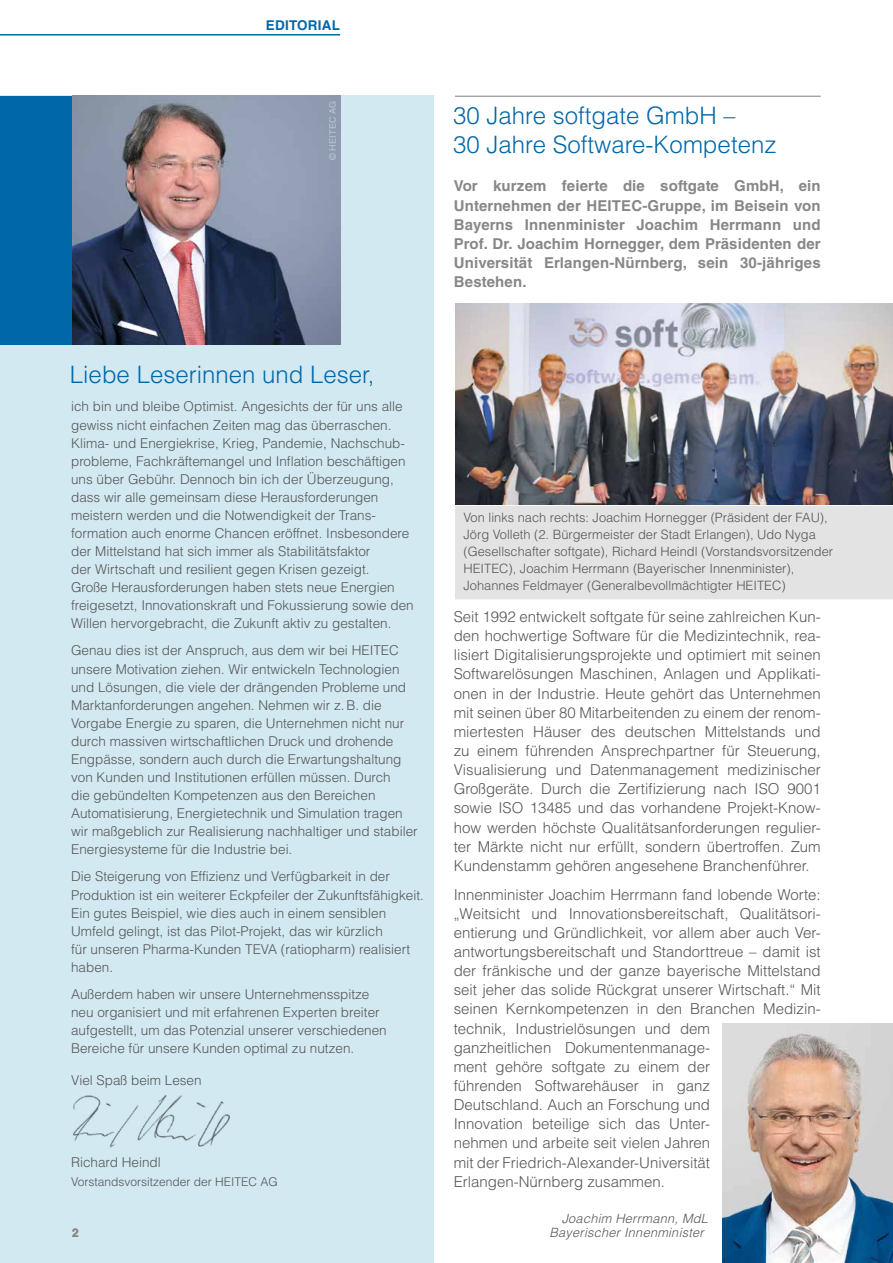
<style>
.page{position:relative;width:893px;height:1263px;background:#fff}
.page>*{position:absolute;margin:0;border:0;box-sizing:border-box;transform-origin:0 0}
.t1{font:300 24px/28.7px "Helvetica LT Std";color:#0068a9}
.t2{font:300 15px/19.2px "Helvetica LT Std";color:#565656;text-align:justify}
.t3{font:700 15px/19.2px "Helvetica LT Std";letter-spacing:.01em;color:#878786;text-align:justify}
.t4{font:300 13.5px/18.1px "Helvetica LT Std";color:#565656}
.t5{font:700 13.5px "Helvetica LT Std";letter-spacing:.02em;color:#0068a9}
.t6{font:300 12.9px/17px "Helvetica LT Std";color:#565656}
.t7{font:italic 300 12.75px/14.9px "Helvetica LT Std";letter-spacing:.02em;color:#565656}
.t8{font:300 12px "Helvetica LT Std";color:#565656}
.t9{font:700 12px "Helvetica LT Std";color:#878786}
.t10{font:9px "Helvetica LT Std";letter-spacing:.03em;color:#d2e9f2}
</style>
<div class="page">
<div style="left:0;top:96px;width:434px;height:1167px;background:#d2e9f2"></div>
<img style="left:72px;top:1095px;width:158px;height:53px">
<div style="left:0;top:96px;width:72px;height:248px;background:#0068a9"></div>
<hr style="left:455px;top:96px;width:366px;height:1px;background:#878786">
<img style="left:455px;top:304px;width:438px;height:201px">
<img style="left:723px;top:1024px;width:170px;height:239px">
<img style="left:72px;top:96px;width:268px;height:248px">
<div style="left:455px;top:506px;width:438px;height:93px;background:#e3e3e3"></div>
<hr style="left:0;top:34px;width:340px;height:2px;background:#0068a9">
<p class="t5" style="left:266px;top:17px;width:76px">EDITORIAL</p>
<p class="t10" style="left:328px;top:160px;width:61px;rotate:-90deg">© HEITEC AG</p>
<h1 class="t1" style="left:70px;top:360px;width:306px">Liebe Leserinnen und Leser,</h1>
<p class="t4" style="left:71px;top:397px;width:344px">ich bin und bleibe Optimist. Angesichts der für uns alle gewiss nicht einfachen Zeiten mag das überraschen.<br>Klima- und Energiekrise, Krieg, Pandemie, Nachschub&shy;probleme, Fachkräftemangel und Inflation beschäftigen uns über Gebühr. Dennoch bin ich der Überzeugung, dass wir alle gemeinsam diese Herausforderungen meistern werden und die Notwendigkeit der Trans&shy;formation auch enorme Chancen eröffnet. Insbesondere der Mittelstand hat sich immer als Stabilitätsfaktor<br>der Wirtschaft und resilient gegen Krisen gezeigt.<br>Große Herausforderungen haben stets neue Energien freigesetzt, Innovationskraft und Fokussierung sowie den Willen hervorgebracht, die Zukunft aktiv zu gestalten.</p>
<p class="t4" style="left:71px;top:641px;width:348px">Genau dies ist der Anspruch, aus dem wir bei HEITEC unsere Motivation ziehen. Wir entwickeln Technologien und Lösungen, die viele der drängenden Probleme und Marktanforderungen angehen. Nehmen wir z.B. die Vorgabe Energie zu sparen, die Unternehmen nicht nur durch massiven wirtschaftlichen Druck und drohende Engpässe, sondern auch durch die Erwartungshaltung von Kunden und Institutionen erfüllen müssen. Durch<br>die gebündelten Kompetenzen aus den Bereichen Automatisierung, Energietechnik und Simulation tragen wir maßgeblich zur Realisierung nachhaltiger und stabiler Energiesysteme für die Industrie bei.</p>
<p class="t4" style="left:71px;top:867px;width:354px">Die Steigerung von Effizienz und Verfügbarkeit in der Produktion ist ein weiterer Eckpfeiler der Zukunftsfähigkeit.<br>Ein gutes Beispiel, wie dies auch in einem sensiblen Umfeld gelingt, ist das Pilot-Projekt, das wir kürzlich<br>für unseren Pharma-Kunden TEVA (ratiopharm) realisiert haben.</p>
<p class="t4" style="left:71px;top:985px;width:317px">Außerdem haben wir unsere Unternehmensspitze neu organisiert und mit erfahrenen Experten breiter aufgestellt, um das Potenzial unserer verschiedenen Bereiche für unsere Kunden optimal zu nutzen.</p>
<p class="t4" style="left:71px;top:1070px;width:132px">Viel Spaß beim Lesen</p>
<p class="t4" style="left:71px;top:1153px;width:91px">Richard Heindl</p>
<p class="t8" style="left:71px;top:1175px;width:208px">Vorstandsvorsitzender der HEITEC AG</p>
<p class="t9" style="left:72px;top:1226px;width:8px">2</p>
<h1 class="t1" style="left:453px;top:101px;width:325px">30 Jahre softgate GmbH –<br>30 Jahre Software-Kompetenz</h1>
<p class="t3" style="left:454px;top:176px;width:368px">Vor kurzem feierte die softgate GmbH, ein Unternehmen der HEITEC-Gruppe, im Beisein von Bayerns Innenminister Joachim Herrmann und Prof. Dr. Joachim Hornegger, dem Präsidenten der Universität Erlangen-Nürnberg, sein 30-jähriges Bestehen.</p>
<p class="t6" style="left:463px;top:509px;width:371px">Von links nach rechts: Joachim Hornegger (Präsident der FAU), Jörg Volleth (2. Bürgermeister der Stadt Erlangen), Udo Nyga (Gesellschafter softgate), Richard Heindl (Vorstandsvorsitzender HEITEC), Joachim Herrmann (Bayerischer Innenminister), Johannes Feldmayer (Generalbevollmächtigter HEITEC)</p>
<p class="t2" style="left:454px;top:607px;width:368px">Seit 1992 entwickelt softgate für seine zahlreichen Kun&shy;den hochwertige Software für die Medizintechnik, rea&shy;lisiert Digitalisierungsprojekte und optimiert mit seinen Softwarelösungen Maschinen, Anlagen und Applikati&shy;onen in der Industrie. Heute gehört das Unternehmen mit seinen über 80 Mitarbeitenden zu einem der renom&shy;miertesten Häuser des deutschen Mittelstands und zu einem führenden Ansprechpartner für Steuerung, Visualisierung und Datenmanagement medizinischer Großgeräte. Durch die Zertifizierung nach ISO 9001 sowie ISO 13485 und das vorhandene Projekt-Know&shy;how werden höchste Qualitätsanforderungen regulier&shy;ter Märkte nicht nur erfüllt, sondern übertroffen. Zum Kundenstamm gehören angesehene Branchenführer.</p>
<p class="t2" style="left:454px;top:884px;width:368px;text-align:left">Innenminister Joachim Herrmann fand lobende Worte: „Weitsicht und Innovationsbereitschaft, Qualitätsori&shy;entierung und Gründlichkeit, vor allem aber auch Ver&shy;antwortungsbereitschaft und Standorttreue – damit ist der fränkische und der ganze bayerische Mittelstand seit jeher das solide Rückgrat unserer Wirtschaft.“ Mit seinen Kernkompetenzen in den Branchen Medizin&shy;technik, Industrielösungen und dem<br>ganzheitlichen Dokumentenmanage-<br>ment gehöre softgate zu einem der<br>führenden Softwarehäuser in ganz<br>Deutschland. Auch an Forschung und<br>Innovation beteilige sich das Unter-<br>nehmen und arbeite seit vielen Jahren<br>mit der Friedrich-Alexander-Universität Erlangen-Nürnberg zusammen.</p>
<p class="t7" style="left:549px;top:1211px;width:160px;text-indent:12px">Joachim Herrmann, MdL<br>Bayerischer Innenminister</p>
</div>
